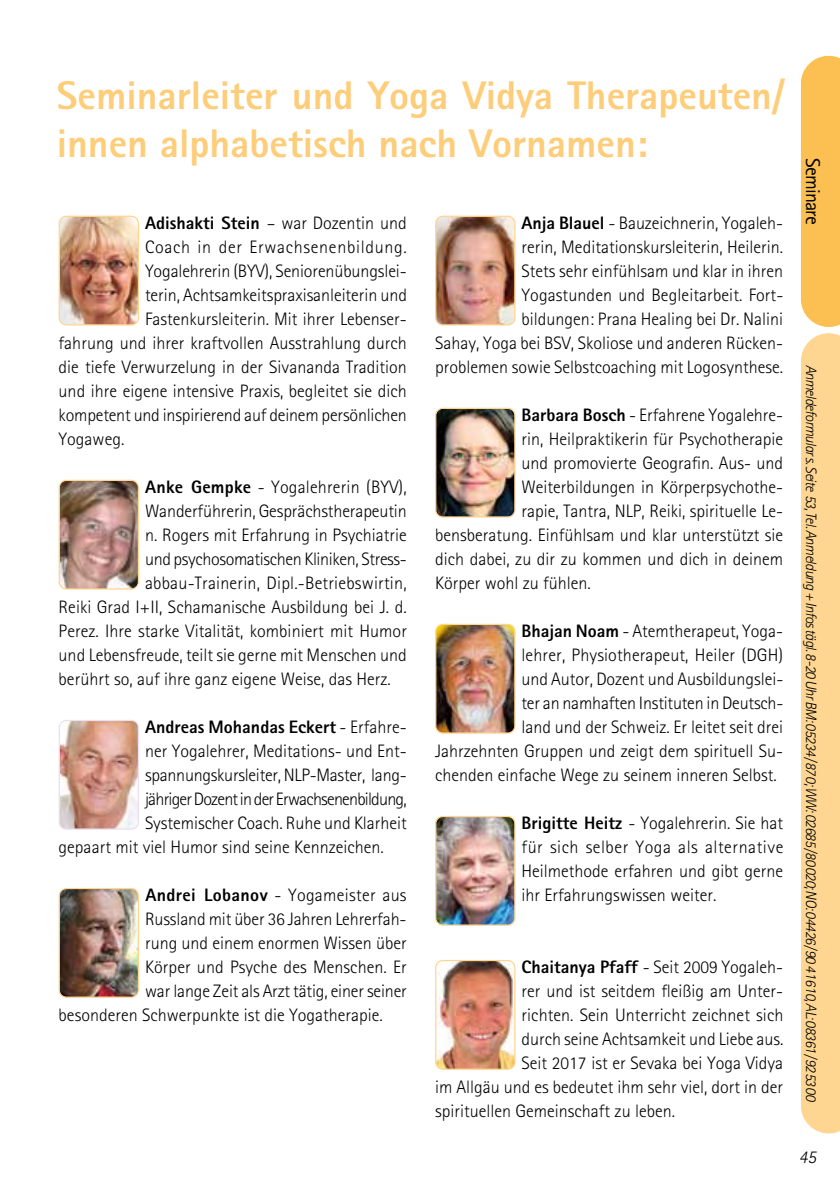
<style>
.page{position:relative;width:840px;height:1191px;background:#fff}
.page>*{position:absolute;margin:0;border:0;box-sizing:border-box;transform-origin:0 0}
.t1{font:800 40px/48px "Agfa Rotis Sans Serif";color:#fdcd79}
.t2{font:20px "Agfa Rotis Sans Serif";letter-spacing:-.045em;color:#000}
.t3{font:300 18px/24px "Agfa Rotis Sans Serif";color:#000;text-align:right}
.t4{font:300 18px "Agfa Rotis Sans Serif";letter-spacing:-.045em;color:#000}
.t5{font:300 18px "Agfa Rotis Sans Serif";letter-spacing:-.02em;color:#000}
.t6{font:800 18px "Agfa Rotis Sans Serif";color:#000}
.t7{font:300 18px "Agfa Rotis Sans Serif";letter-spacing:.04em;color:#000}
.t8{font:italic 300 18px "Agfa Rotis Sans Serif";color:#000}
.t9{font:italic 300 15px "Agfa Rotis Sans Serif";letter-spacing:-.045em;color:#000}
.s1{font-weight:800}
.s2{font-weight:300}
</style>
<div class="page">
<svg style="left:800px;top:55px;width:39px;height:1079px;background:#fdd286"></svg>
<img style="left:59px;top:216px;width:79px;height:109px">
<div style="left:59px;top:216px;width:80px;height:109px;border:1px solid #fed691;border-radius:7px"></div>
<img style="left:59px;top:480px;width:79px;height:109px">
<div style="left:59px;top:480px;width:80px;height:109px;border:1px solid #fed691;border-radius:7px"></div>
<img style="left:59px;top:721px;width:79px;height:108px">
<div style="left:59px;top:720px;width:80px;height:109px;border:1px solid #eddfef;border-radius:7px"></div>
<img style="left:59px;top:889px;width:79px;height:108px">
<div style="left:59px;top:888px;width:80px;height:109px;border:1px solid #fed691;border-radius:7px"></div>
<img style="left:436px;top:216px;width:78px;height:109px">
<div style="left:435px;top:216px;width:80px;height:109px;border:1px solid #fed691;border-radius:7px"></div>
<img style="left:436px;top:408px;width:78px;height:109px">
<div style="left:435px;top:408px;width:80px;height:109px;border:1px solid #fed691;border-radius:7px"></div>
<img style="left:436px;top:624px;width:78px;height:109px">
<div style="left:435px;top:624px;width:80px;height:109px;border:1px solid #fed691;border-radius:7px"></div>
<img style="left:436px;top:816px;width:78px;height:109px">
<div style="left:435px;top:816px;width:80px;height:109px;border:1px solid #fed691;border-radius:7px"></div>
<img style="left:436px;top:961px;width:78px;height:108px">
<div style="left:435px;top:960px;width:80px;height:109px;border:1px solid #fed691;border-radius:7px"></div>
<h1 class="t1" style="left:57px;top:71px;width:729px">Seminarleiter und Yoga Vidya Therapeuten/ innen alphabetisch nach Vornamen:</h1>
<p class="t3" style="left:145px;top:211px;width:263px"><span class="s1">Adishakti Stein</span> – war Dozentin und</p>
<p class="t7" style="left:145px;top:237px;width:263px">Coach in der Erwachsenenbildung.</p>
<p class="t3" style="left:145px;top:259px;width:263px">Yogalehrerin (BYV), Seniorenübungslei-</p>
<p class="t3" style="left:145px;top:283px;width:263px">terin, Achtsamkeitspraxisanleiterin und</p>
<p class="t3" style="left:145px;top:307px;width:263px">Fastenkursleiterin. Mit ihrer Lebenser-</p>
<p class="t3" style="left:59px;top:331px;width:349px">fahrung und ihrer kraftvollen Ausstrahlung durch</p>
<p class="t3" style="left:59px;top:355px;width:349px">die tiefe Verwurzelung in der Sivananda Tradition</p>
<p class="t3" style="left:59px;top:379px;width:349px">und ihre eigene intensive Praxis, begleitet sie dich</p>
<p class="t3" style="left:59px;top:403px;width:349px">kompetent und inspirierend auf deinem persönlichen</p>
<p class="t3" style="left:59px;top:427px;width:67px">Yogaweg.</p>
<p class="t3" style="left:145px;top:475px;width:263px"><span class="s1">Anke Gempke</span> - Yogalehrerin (BYV),</p>
<p class="t3" style="left:145px;top:499px;width:263px">Wanderführerin, Gesprächstherapeutin</p>
<p class="t3" style="left:145px;top:523px;width:263px">n. Rogers mit Erfahrung in Psychiatrie</p>
<p class="t5" style="left:145px;top:549px;width:263px">und psychosomatischen Kliniken, Stress-</p>
<p class="t3" style="left:145px;top:571px;width:263px">abbau-Trainerin, Dipl.-Betriebswirtin,</p>
<p class="t3" style="left:59px;top:595px;width:349px">Reiki Grad I+II, Schamanische Ausbildung bei J. d.</p>
<p class="t3" style="left:59px;top:619px;width:350px">Perez. Ihre starke Vitalität, kombiniert mit Humor</p>
<p class="t3" style="left:59px;top:643px;width:349px">und Lebensfreude, teilt sie gerne mit Menschen und</p>
<p class="t3" style="left:59px;top:667px;width:333px">berührt so, auf ihre ganz eigene Weise, das Herz.</p>
<p class="t6" style="left:145px;top:715px;width:263px">Andreas Mohandas Eckert <span class="s2">- Erfahre-</span></p>
<p class="t3" style="left:145px;top:739px;width:263px">ner Yogalehrer, Meditations- und Ent-</p>
<p class="t3" style="left:145px;top:763px;width:263px">spannungskursleiter, NLP-Master, lang-</p>
<p class="t4" style="left:145px;top:789px;width:263px">jähriger Dozent in der Erwachsenenbildung,</p>
<p class="t3" style="left:145px;top:811px;width:263px">Systemischer Coach. Ruhe und Klarheit</p>
<p class="t3" style="left:59px;top:835px;width:326px">gepaart mit viel Humor sind seine Kennzeichen.</p>
<p class="t3" style="left:145px;top:883px;width:262px"><span class="s1">Andrei Lobanov</span> - Yogameister aus</p>
<p class="t3" style="left:145px;top:907px;width:263px">Russland mit über 36 Jahren Lehrerfah-</p>
<p class="t3" style="left:145px;top:931px;width:263px">rung und einem enormen Wissen über</p>
<p class="t3" style="left:145px;top:955px;width:263px">Körper und Psyche des Menschen. Er</p>
<p class="t3" style="left:145px;top:979px;width:263px">war lange Zeit als Arzt tätig, einer seiner</p>
<p class="t3" style="left:59px;top:1003px;width:325px">besonderen Schwerpunkte ist die Yogatherapie.</p>
<p class="t3" style="left:435px;top:211px;width:349px"><span class="s1">Anja Blauel</span> - Bauzeichnerin, Yogaleh-<br>rerin, Meditationskursleiterin, Heilerin.<br>Stets sehr einfühlsam und klar in ihren Yogastunden und Begleitarbeit. Fort-<br>bildungen: Prana Healing bei Dr. Nalini<br>Sahay, Yoga bei BSV, Skoliose und anderen Rücken&shy;problemen sowie Selbstcoaching mit Logosynthese.</p>
<p class="t3" style="left:521px;top:403px;width:263px"><span class="s1">Barbara Bosch</span> - Erfahrene Yogalehre-</p>
<p class="t3" style="left:521px;top:427px;width:263px">rin, Heilpraktikerin für Psychotherapie</p>
<p class="t3" style="left:521px;top:451px;width:263px">und promovierte Geografin. Aus- und</p>
<p class="t3" style="left:521px;top:475px;width:263px">Weiterbildungen in Körperpsychothe-</p>
<p class="t3" style="left:521px;top:499px;width:263px">rapie, Tantra, NLP, Reiki, spirituelle Le-</p>
<p class="t3" style="left:435px;top:523px;width:349px">bensberatung. Einfühlsam und klar unterstützt sie</p>
<p class="t3" style="left:435px;top:547px;width:349px">dich dabei, zu dir zu kommen und dich in deinem</p>
<p class="t3" style="left:435px;top:571px;width:157px">Körper wohl zu fühlen.</p>
<p class="t3" style="left:521px;top:619px;width:263px"><span class="s1">Bhajan Noam</span> - Atemtherapeut, Yoga-</p>
<p class="t3" style="left:521px;top:643px;width:263px">lehrer, Physiotherapeut, Heiler (DGH)</p>
<p class="t3" style="left:521px;top:667px;width:263px">und Autor, Dozent und Ausbildungslei-</p>
<p class="t3" style="left:521px;top:691px;width:263px">ter an namhaften Instituten in Deutsch-</p>
<p class="t3" style="left:521px;top:715px;width:263px">land und der Schweiz. Er leitet seit drei</p>
<p class="t3" style="left:435px;top:739px;width:349px">Jahrzehnten Gruppen und zeigt dem spirituell Su-</p>
<p class="t3" style="left:435px;top:763px;width:343px">chenden einfache Wege zu seinem inneren Selbst.</p>
<p class="t3" style="left:521px;top:811px;width:263px;text-align:justify"><span class="s1">Brigitte Heitz</span> - Yogalehrerin. Sie hat für sich selber Yoga als alternative Heilmethode erfahren und gibt gerne ihr Erfahrungswissen weiter.</p>
<p class="t3" style="left:521px;top:955px;width:263px"><span class="s1">Chaitanya Pfaff</span> - Seit 2009 Yogaleh-</p>
<p class="t3" style="left:521px;top:979px;width:263px">rer und ist seitdem fleißig am Unter-</p>
<p class="t3" style="left:521px;top:1003px;width:263px">richten. Sein Unterricht zeichnet sich</p>
<p class="t3" style="left:521px;top:1027px;width:263px">durch seine Achtsamkeit und Liebe aus.</p>
<p class="t3" style="left:521px;top:1051px;width:263px">Seit 2017 ist er Sevaka bei Yoga Vidya</p>
<p class="t3" style="left:435px;top:1075px;width:349px">im Allgäu und es bedeutet ihm sehr viel, dort in der</p>
<p class="t3" style="left:435px;top:1099px;width:241px">spirituellen Gemeinschaft zu leben.</p>
<p class="t2" style="left:824px;top:158px;width:68px;rotate:90deg">Seminare</p>
<p class="t9" style="left:819px;top:365px;width:738px;rotate:90deg">Anmeldeformular s. Seite 53, Tel. Anmeldung + Infos tägl. 8-20 Uhr BM:05234/870;WW:02685/80020;NO:04426/9041610, AL:08361/925300</p>
<p class="t8" style="left:798px;top:1147px;width:19px">45</p>
</div>
